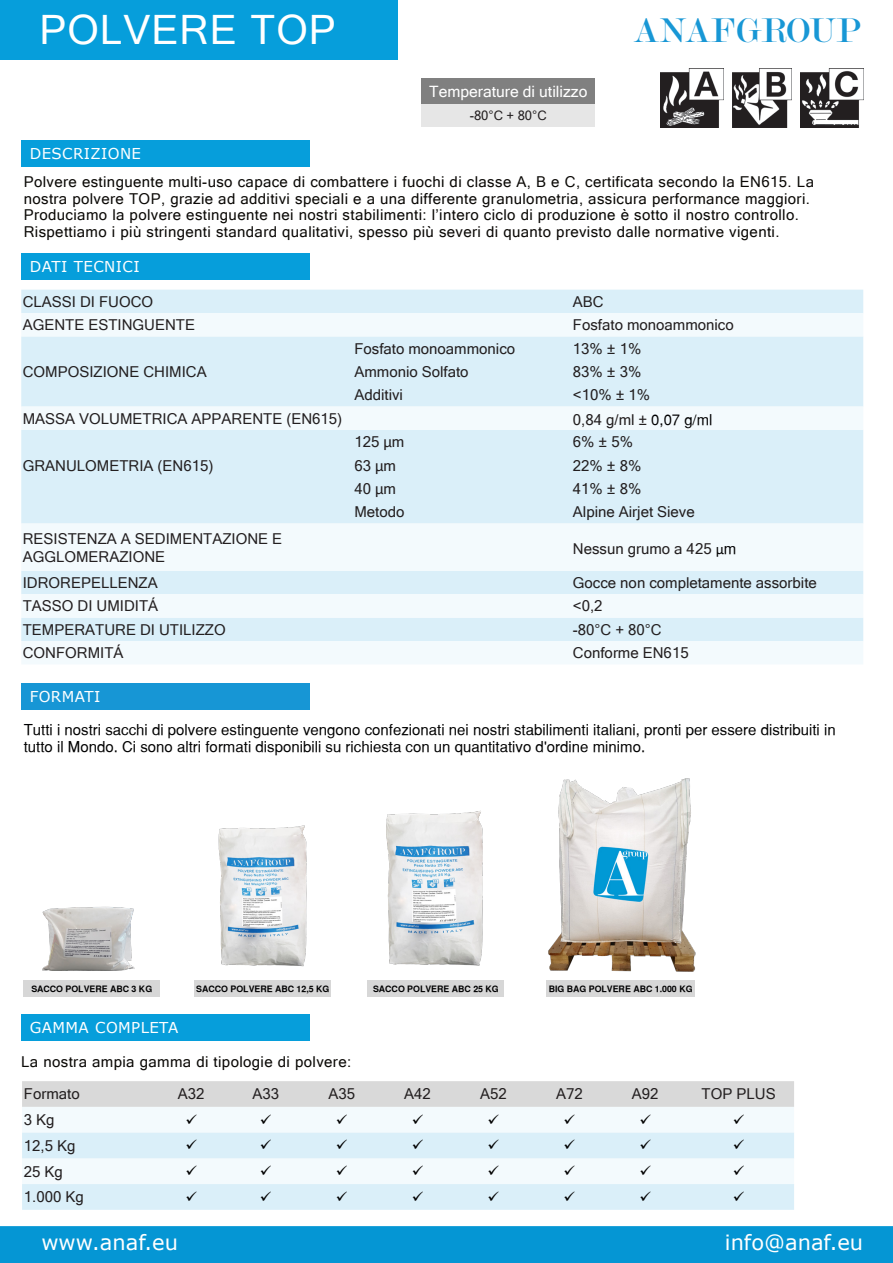
<style>
.page{position:relative;width:893px;height:1263px;background:#fff}
.page>*{position:absolute;margin:0;border:0;box-sizing:border-box;transform-origin:0 0}
.Normale{font:40.5px "Microsoft Sans Serif";letter-spacing:.025em;color:#fff}
.t1{font:36.6px "Modern";letter-spacing:.01em;color:#1897d5}
.t2{font:21px "MS Reference Sans Serif";color:#fff}
.t3{font:15.6px "Microsoft Sans Serif";color:#fff}
.t4{font:15px "Microsoft Sans Serif";color:#231f20}
.testo_scheda{font:15px/16.5px "Microsoft Sans Serif";letter-spacing:.025em;color:#0b0906}
.t5{font:15px/17.9px "Sans Serif";color:#000001}
.testo_scheda-2{font:15px "MS Reference Sans Serif";letter-spacing:.025em;color:#fff}
.t6{font:13.05px "Microsoft Sans Serif";color:#231f20}
.t7{font:700 8.85px "Sans Serif";color:#000001}
.s1{font-family:"Sans Serif";font-size:14.85px;color:#000001}
.s2{font-family:"Calibri";color:#000001}
.s3{font-family:"Sans Serif";color:#000001}
</style>
<div class="page">
<div style="left:0;top:0;width:397px;height:60px;background:#069edb"></div>
<div style="left:421px;top:78px;width:174px;height:26px;background:#808080"></div>
<div style="left:421px;top:104px;width:174px;height:23px;background:#e6e6e6"></div>
<div style="left:0;top:1226px;width:893px;height:37px;background:#0596d4"></div>
<div style="left:21px;top:140px;width:288px;height:27px;background:#069edb"></div>
<div style="left:21px;top:253px;width:288px;height:27px;background:#069edb"></div>
<div style="left:21px;top:683px;width:288px;height:27px;background:#1796d5"></div>
<div style="left:21px;top:1015px;width:288px;height:26px;background:#069edb"></div>
<div style="left:21px;top:290px;width:842px;height:23px;background:#daeff9"></div>
<svg style="left:21px;top:313px;width:842px;height:351px;fill:#daeff9"></svg>
<img style="left:732px;top:69px;width:59px;height:59px">
<img style="left:800px;top:69px;width:63px;height:59px">
<img style="left:660px;top:69px;width:63px;height:59px">
<img style="left:386px;top:810px;width:97px;height:156px">
<img style="left:218px;top:825px;width:89px;height:142px">
<img style="left:42px;top:906px;width:93px;height:64px">
<img style="left:548px;top:778px;width:148px;height:194px">
<div style="left:195px;top:980px;width:136px;height:16px;background:#d7d7d7"></div>
<div style="left:24px;top:980px;width:136px;height:16px;background:#d7d7d7"></div>
<div style="left:368px;top:980px;width:136px;height:16px;background:#d7d7d7"></div>
<div style="left:546px;top:980px;width:149px;height:16px;background:#d7d7d7"></div>
<div style="left:22px;top:1081px;width:772px;height:26px;background:#d9d9d9"></div>
<div style="left:22px;top:1107px;width:772px;height:25px;background:#f3fafd"></div>
<svg style="left:22px;top:1132px;width:772px;height:78px;fill:#daeff9"></svg>
<svg style="left:186px;top:1114px;width:11px;height:10px"></svg>
<svg style="left:261px;top:1114px;width:10px;height:10px"></svg>
<svg style="left:337px;top:1114px;width:10px;height:10px"></svg>
<svg style="left:413px;top:1114px;width:10px;height:10px"></svg>
<svg style="left:489px;top:1114px;width:10px;height:10px"></svg>
<svg style="left:565px;top:1114px;width:10px;height:10px"></svg>
<svg style="left:640px;top:1114px;width:11px;height:10px"></svg>
<svg style="left:734px;top:1114px;width:10px;height:10px"></svg>
<svg style="left:186px;top:1139px;width:11px;height:10px"></svg>
<svg style="left:261px;top:1139px;width:10px;height:10px"></svg>
<svg style="left:337px;top:1139px;width:10px;height:10px"></svg>
<svg style="left:413px;top:1139px;width:10px;height:10px"></svg>
<svg style="left:489px;top:1139px;width:10px;height:10px"></svg>
<svg style="left:565px;top:1139px;width:10px;height:10px"></svg>
<svg style="left:640px;top:1139px;width:11px;height:10px"></svg>
<svg style="left:734px;top:1139px;width:10px;height:10px"></svg>
<svg style="left:186px;top:1165px;width:11px;height:10px"></svg>
<svg style="left:261px;top:1165px;width:10px;height:10px"></svg>
<svg style="left:337px;top:1165px;width:10px;height:10px"></svg>
<svg style="left:413px;top:1165px;width:10px;height:10px"></svg>
<svg style="left:489px;top:1165px;width:10px;height:10px"></svg>
<svg style="left:565px;top:1165px;width:10px;height:10px"></svg>
<svg style="left:640px;top:1165px;width:11px;height:10px"></svg>
<svg style="left:734px;top:1165px;width:10px;height:10px"></svg>
<svg style="left:186px;top:1191px;width:11px;height:10px"></svg>
<svg style="left:261px;top:1191px;width:10px;height:10px"></svg>
<svg style="left:337px;top:1191px;width:10px;height:10px"></svg>
<svg style="left:413px;top:1191px;width:10px;height:10px"></svg>
<svg style="left:489px;top:1191px;width:10px;height:10px"></svg>
<svg style="left:565px;top:1191px;width:10px;height:10px"></svg>
<svg style="left:640px;top:1191px;width:11px;height:10px"></svg>
<svg style="left:734px;top:1191px;width:10px;height:10px"></svg>
<p class="Normale" style="left:39px;top:3px;width:298px">POLVERE TOP</p>
<p class="testo_scheda-2" style="left:30px;top:144px;width:113px">DESCRIZIONE</p>
<p class="t3" style="left:429px;top:81px;width:160px">Temperature di utilizzo</p>
<p class="t6" style="left:470px;top:107px;width:79px">-80°C + 80°C</p>
<p class="t1" style="left:633px;top:12px;width:228px">ANAFGROUP</p>
<p class="testo_scheda" style="left:24px;top:173px;width:792px">Polvere estinguente multi-uso capace di combattere i fuochi di classe A, B e C, certificata secondo la EN615. La nostra polvere TOP, grazie ad additivi speciali e a una differente granulometria, assicura performance maggiori.</p>
<p class="testo_scheda" style="left:24px;top:206px;width:777px">Produciamo la polvere estinguente nei nostri stabilimenti: l’intero ciclo di produzione è sotto il nostro controllo.</p>
<p class="testo_scheda" style="left:24px;top:223px;width:757px">Rispettiamo i più stringenti standard qualitativi, spesso più severi di quanto previsto dalle normative vigenti.</p>
<p class="testo_scheda-2" style="left:30px;top:257px;width:111px">DATI TECNICI</p>
<p class="t4" style="left:23px;top:292px;width:132px">CLASSI DI FUOCO</p>
<p class="t4" style="left:573px;top:292px;width:32px">ABC</p>
<p class="t4" style="left:23px;top:315px;width:174px">AGENTE ESTINGUENTE</p>
<p class="t4" style="left:573px;top:315px;width:162px">Fosfato monoammonico</p>
<p class="t4" style="left:354px;top:338px;width:162px">Fosfato monoammonico</p>
<p class="t4" style="left:573px;top:338px;width:70px">13% ± 1%</p>
<p class="t4" style="left:23px;top:362px;width:186px">COMPOSIZIONE CHIMICA</p>
<p class="t4" style="left:354px;top:362px;width:116px">Ammonio Solfato</p>
<p class="t4" style="left:573px;top:362px;width:70px">83% ± 3%</p>
<p class="t4" style="left:354px;top:385px;width:50px">Additivi</p>
<p class="t4" style="left:573px;top:385px;width:79px">&lt;10% ± 1%</p>
<p class="t4" style="left:23px;top:409px;width:321px">MASSA VOLUMETRICA APPARENTE (EN615)</p>
<p class="t4" style="left:573px;top:410px;width:141px">0,84 g/ml ± <span class="s1">0,07 g/ml</span></p>
<p class="t4" style="left:354px;top:432px;width:51px">125 μm</p>
<p class="t4" style="left:573px;top:432px;width:62px">6% ± 5%</p>
<p class="t4" style="left:23px;top:455px;width:192px">GRANULOMETRIA (EN615)</p>
<p class="t4" style="left:354px;top:455px;width:43px">63 μm</p>
<p class="t4" style="left:573px;top:455px;width:70px">22% ± 8%</p>
<p class="t4" style="left:354px;top:479px;width:43px">40 μm</p>
<p class="t4" style="left:573px;top:479px;width:70px">41% ± 8%</p>
<p class="t4" style="left:354px;top:502px;width:52px">Metodo</p>
<p class="t4" style="left:573px;top:502px;width:123px">Alpine Airjet Sieve</p>
<p class="t4" style="left:23px;top:529px;width:261px">RESISTENZA A SEDIMENTAZIONE E</p>
<p class="t4" style="left:23px;top:547px;width:144px">AGGLOMERAZIONE</p>
<p class="t4" style="left:573px;top:539px;width:165px">Nessun grumo a 425 <span class="s2">μ</span><span class="s3">m</span></p>
<p class="t4" style="left:23px;top:573px;width:137px">IDROREPELLENZA</p>
<p class="t4" style="left:573px;top:573px;width:245px">Gocce non completamente assorbite</p>
<p class="t4" style="left:23px;top:596px;width:137px">TASSO DI UMIDITÁ</p>
<p class="t4" style="left:573px;top:596px;width:31px">&lt;0,2</p>
<p class="t4" style="left:23px;top:620px;width:204px">TEMPERATURE DI UTILIZZO</p>
<p class="t4" style="left:573px;top:620px;width:90px">-80°C + 80°C</p>
<p class="t4" style="left:23px;top:643px;width:102px">CONFORMITÁ</p>
<p class="t4" style="left:573px;top:643px;width:117px">Conforme EN615</p>
<p class="testo_scheda-2" style="left:30px;top:687px;width:72px">FORMATI</p>
<p class="t5" style="left:24px;top:720px;width:813px">Tutti i nostri sacchi di polvere estinguente vengono confezionati nei nostri stabilimenti italiani, pronti per essere distribuiti in tutto il Mondo. Ci sono altri formati disponibili su richiesta con un quantitativo d'ordine minimo.</p>
<p class="t7" style="left:31px;top:983px;width:122px">SACCO POLVERE ABC 3 KG</p>
<p class="t7" style="left:196px;top:983px;width:135px">SACCO POLVERE ABC 12,5 KG</p>
<p class="t7" style="left:373px;top:983px;width:127px">SACCO POLVERE ABC 25 KG</p>
<p class="t7" style="left:549px;top:983px;width:145px">BIG BAG POLVERE ABC 1.000 KG</p>
<p class="testo_scheda-2" style="left:30px;top:1018px;width:150px">GAMMA COMPLETA</p>
<p class="testo_scheda" style="left:21px;top:1053px;width:331px">La nostra ampia gamma di tipologie di polvere:</p>
<p class="t4" style="left:24px;top:1084px;width:57px">Formato</p>
<p class="t4" style="left:178px;top:1084px;width:28px">A32</p>
<p class="t4" style="left:252px;top:1084px;width:28px">A33</p>
<p class="t4" style="left:328px;top:1084px;width:28px">A35</p>
<p class="t4" style="left:404px;top:1084px;width:28px">A42</p>
<p class="t4" style="left:480px;top:1084px;width:28px">A52</p>
<p class="t4" style="left:556px;top:1084px;width:28px">A72</p>
<p class="t4" style="left:632px;top:1084px;width:28px">A92</p>
<p class="t4" style="left:702px;top:1084px;width:76px">TOP PLUS</p>
<p class="t4" style="left:24px;top:1110px;width:32px">3 Kg</p>
<p class="t4" style="left:24px;top:1136px;width:53px">12,5 Kg</p>
<p class="t4" style="left:24px;top:1161px;width:41px">25 Kg</p>
<p class="t4" style="left:24px;top:1187px;width:61px">1.000 Kg</p>
<p class="t2" style="left:41px;top:1229px;width:138px">www.anaf.eu</p>
<p class="t2" style="left:725px;top:1229px;width:140px">info@anaf.eu</p>
</div>
